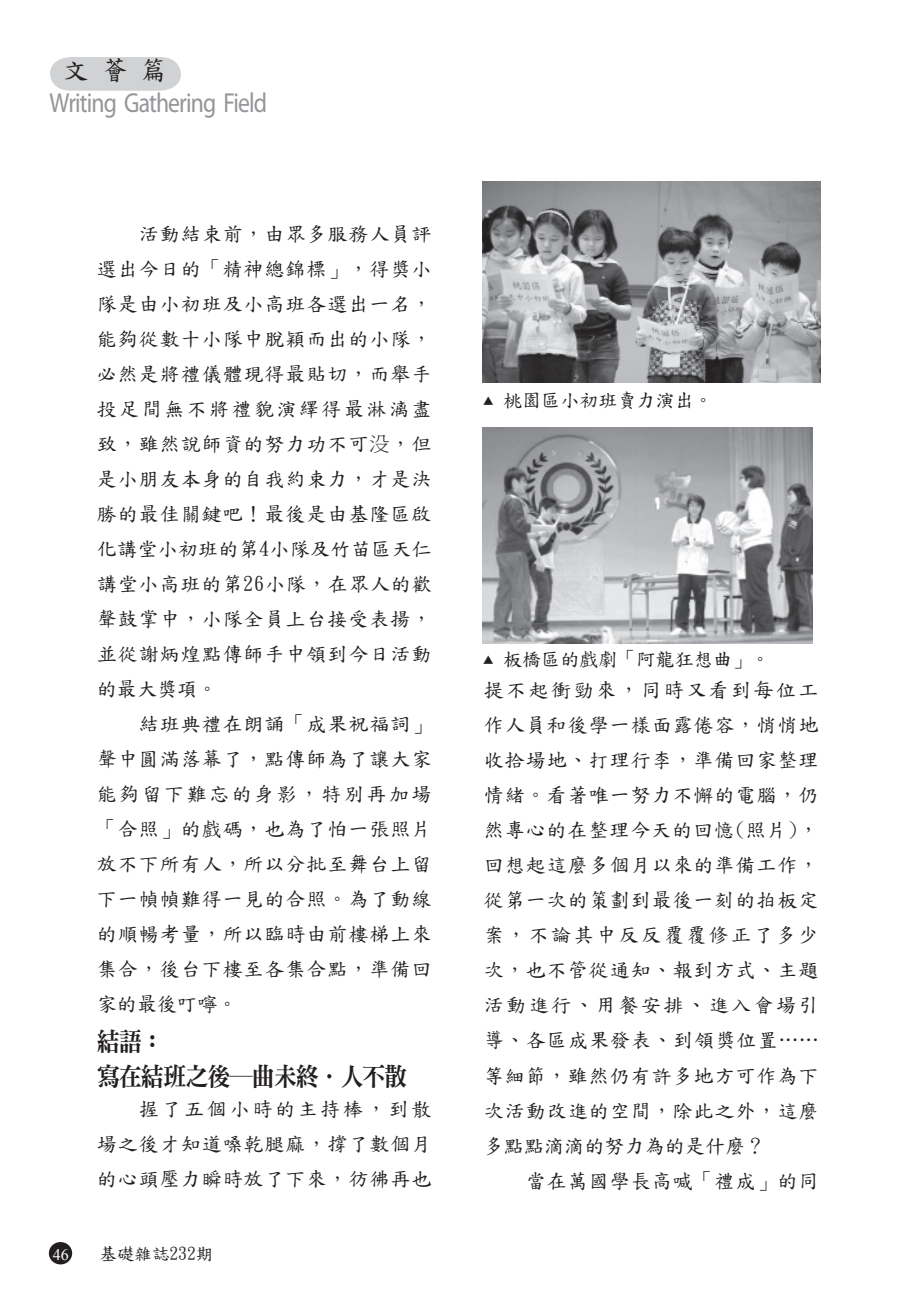
<style>
.page{position:relative;width:918px;height:1290px;background:#fff}
.page>*{position:absolute;margin:0;border:0;box-sizing:border-box;transform-origin:0 0}
.t1{font:27.65px "Myriad Pro";letter-spacing:-.04em;color:#939598;scale:.86 1}
.t2{font:26.25px "DF Kai Shu SB Estd BF";color:#231f20}
.t3{font:25.72px/35px "DFN Ming XB HK BF";letter-spacing:-.05em;color:#231f20;scale:.9 1}
.t4{font:20.12px/35px "DF Kai Shu SB Estd BF";letter-spacing:.04em;color:#231f20}
.t5{font:19.25px "DF Kai Shu SB Estd BF";letter-spacing:-.01em;color:#231f20}
.t6{font:17.5px "DF Kai Shu SB Estd BF";color:#231f20}
.t7{font:15.92px "Times New Roman";color:#fff}
.s1{font-family:"Ming Li U"}
.s2{font-size:10.5px}
</style>
<div class="page">
<svg style="left:50px;top:57px;width:131px;height:34px;background:#d4d5d7"></svg>
<div style="left:49px;top:1242px;width:23px;height:22px;background:#231f20;border-radius:50%"></div>
<img style="left:483px;top:181px;width:337px;height:201px">
<img style="left:482px;top:428px;width:330px;height:215px">
<h2 class="t2" style="left:62px;top:57px;width:106px">文 薈 篇</h2>
<h1 class="t1" style="left:50px;top:85px;width:254px">Writing Gathering Field</h1>
<p class="t4" style="left:97px;top:217px;width:347px;text-indent:42px">活動結束前，由眾多服務人員評選出今日的「精神總錦標」，得獎小隊是由小初班及小高班各選出一名，能夠從數十小隊中脫穎而出的小隊，必然是將禮儀體現得最貼切，而舉手投足間無不將禮貌演繹得最淋漓盡致，雖然說師資的努力功不可<span class="s1">没</span>，但是小朋友本身的自我約束力，才是決勝的最佳關鍵吧！最後是由基隆區啟化講堂小初班的第4小隊及竹苗區天仁講堂小高班的第26小隊，在眾人的歡聲鼓掌中，小隊全員上台接受表揚，並從謝炳煌點傳師手中領到今日活動的最大獎項。</p>
<p class="t4" style="left:97px;top:707px;width:336px;text-align:justify;text-indent:42px">結班典禮在朗誦「成果祝福詞」聲中圓滿落幕了，點傳師為了讓大家能夠留下難忘的身影，特別再加場「合照」的戲碼，也為了怕一張照片放不下所有人，所以分批至舞台上留下一幀幀難得一見的合照。為了動線的順暢考量，所以臨時由前樓梯上來集合，後台下樓至各集合點，準備回家的最後叮嚀。</p>
<p class="t3" style="left:97px;top:1024px;width:347px">結語：<br>寫在結班之後─曲未終．人不散</p>
<p class="t4" style="left:97px;top:1092px;width:336px;text-align:justify;text-indent:42px">握了五個小時的主持棒，到散場之後才知道嗓乾腿麻，撐了數個月的心頭壓力瞬時放了下來，彷彿再也</p>
<p class="t7" style="left:53px;top:1244px;width:17px">46</p>
<p class="t6" style="left:99px;top:1245px;width:115px">基礎雜誌232期</p>
<p class="t5" style="left:483px;top:391px;width:231px"><span class="s2">▲</span> 桃園區小初班賣力演出。</p>
<p class="t5" style="left:483px;top:650px;width:288px"><span class="s2">▲</span> 板橋區的戲劇「阿龍狂想曲」。</p>
<p class="t4" style="left:484px;top:673px;width:347px">提不起衝勁來，同時又看到每位工作人員和後學一樣面露倦容，悄悄地收拾場地、打理行李，準備回家整理情緒。看著唯一努力不懈的電腦，仍然專心的在整理今天的回憶(照片)，回想起這麼多個月以來的準備工作，從第一次的策劃到最後一刻的拍板定案，不論其中反反覆覆修正了多少次，也不管從通知、報到方式、主題活動進行、用餐安排、進入會場引導、各區成果發表、到領獎位置……等細節，雖然仍有許多地方可作為下次活動改進的空間，除此之外，這麼多點點滴滴的努力為的是什麼？</p>
<p class="t4" style="left:526px;top:1163px;width:294px">當在萬國學長高喊「禮成」的同</p>
</div>
